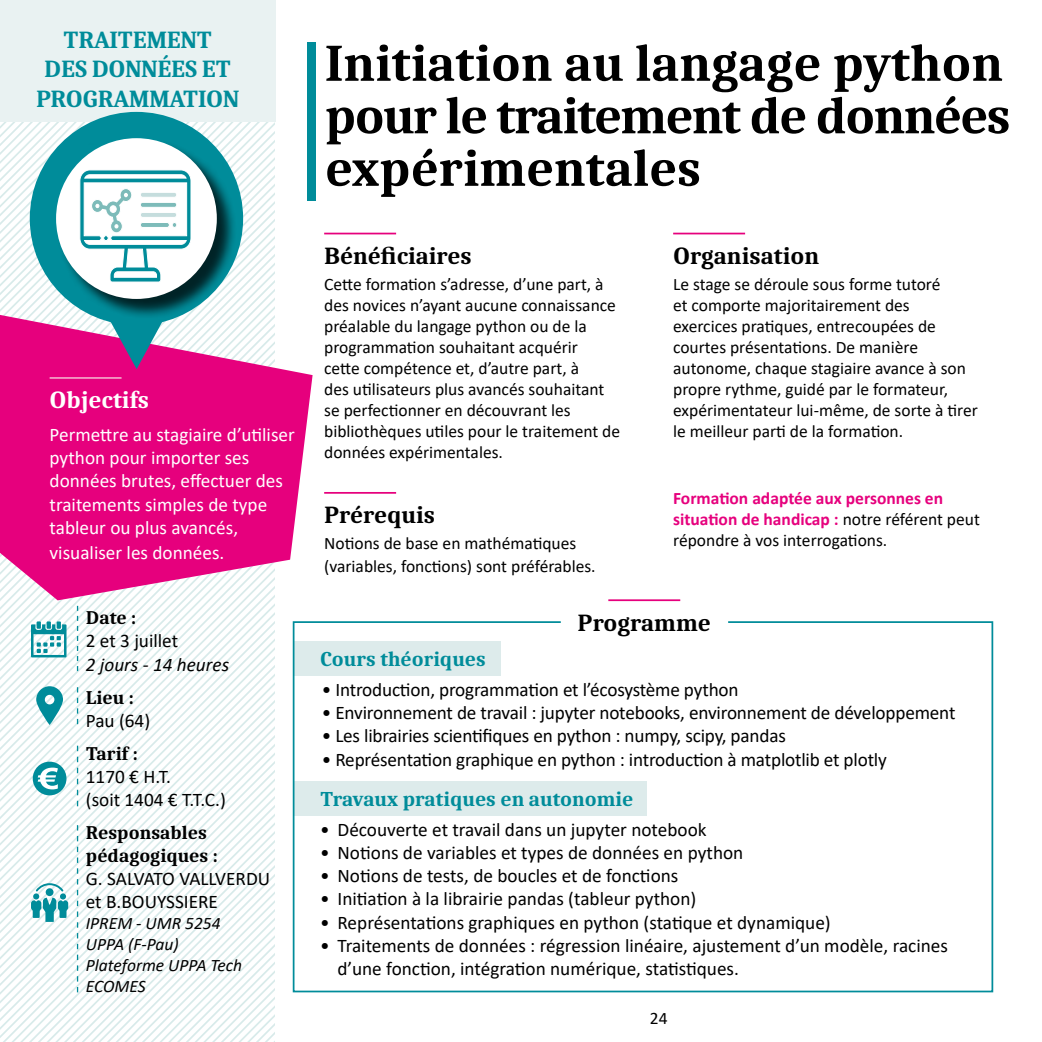
<style>
.page{position:relative;width:1042px;height:1042px;background:#fff}
.page>*{position:absolute;margin:0;border:0;box-sizing:border-box;transform-origin:0 0}
.t1{font:700 52.5px/52.5px "Caladea";color:#000}
.t2{font:700 24.5px "Caladea";color:#000}
.t3{font:700 24.5px/29.4px "Caladea";letter-spacing:-.02em;color:#008c9a;text-align:center}
.t4{font:700 24.5px "Caladea";color:#fff}
.t5{font:700 21px "Caladea";color:#008c9a}
.t6{font:19.25px/23.1px "Calibri";letter-spacing:-.005em;color:#000}
.t7{font:19.25px/23.1px "Calibri";color:#fff}
.t8{font:700 19.25px/23.1px "Caladea";color:#000}
.t9{font:italic 19.25px "Calibri";color:#000}
.t10{font:17.5px/21px "Calibri";color:#000}
.t11{font:700 17.5px/21px "Calibri";color:#e6007d}
.t12{font:italic 17.5px/21px "Calibri";color:#000}
.s1{font-weight:400;color:#000}
</style>
<div class="page">
<svg style="left:235px;top:122px;width:39px;height:190px"></svg>
<svg style="left:0;top:619px;width:15px;height:423px"></svg>
<svg style="left:15px;top:619px;width:17px;height:423px"></svg>
<svg style="left:32px;top:619px;width:18px;height:423px"></svg>
<svg style="left:50px;top:619px;width:17px;height:423px"></svg>
<svg style="left:67px;top:619px;width:18px;height:423px"></svg>
<svg style="left:85px;top:619px;width:17px;height:423px"></svg>
<svg style="left:102px;top:600px;width:172px;height:442px"></svg>
<svg style="left:0;top:122px;width:235px;height:497px"></svg>
<svg style="left:31px;top:621px;width:36px;height:36px"></svg>
<svg style="left:31px;top:883px;width:37px;height:39px"></svg>
<div style="left:33px;top:761px;width:33px;height:34px;background:#008c9a;border-radius:50%"></div>
<svg style="left:38px;top:767px;width:20px;height:22px"></svg>
<svg style="left:36px;top:686px;width:27px;height:39px"></svg>
<svg style="left:77px;top:606px;width:1px;height:65px"></svg>
<svg style="left:77px;top:687px;width:1px;height:37px"></svg>
<svg style="left:77px;top:745px;width:1px;height:61px"></svg>
<svg style="left:77px;top:825px;width:1px;height:167px"></svg>
<svg style="left:0;top:315px;width:313px;height:285px;fill:#e6007d"></svg>
<hr style="left:50px;top:377px;width:72px;height:2px;background:#f39fc5">
<div style="left:0;top:0;width:275px;height:122px;background:#e9f2f2"></div>
<div style="left:30px;top:112px;width:213px;height:213px;background:#008c9a;border-radius:50%"></div>
<div style="left:56px;top:139px;width:182px;height:181px;background:#000;opacity:.75"></div>
<div style="left:56px;top:138px;width:161px;height:161px;background:#fff;border-radius:50%"></div>
<svg style="left:109px;top:318px;width:55px;height:51px"></svg>
<hr style="left:324px;top:233px;width:72px;height:1px;background:#e6007d">
<hr style="left:324px;top:492px;width:72px;height:2px;background:#e6007d">
<hr style="left:673px;top:233px;width:72px;height:1px;background:#e6007d">
<svg style="left:292px;top:621px;width:702px;height:372px"></svg>
<svg style="left:80px;top:170px;width:111px;height:112px"></svg>
<div style="left:140px;top:222px;width:29px;height:5px;background:#7dbbb9;border-radius:2px"></div>
<div style="left:140px;top:222px;width:29px;height:5px;border:1px solid #fff;border-radius:2px"></div>
<hr style="left:608px;top:599px;width:72px;height:2px;background:#e6007d">
<div style="left:307px;top:42px;width:9px;height:159px;background:#008c9a"></div>
<p class="t3" style="left:36px;top:24px;width:205px">TRAITEMENT<br>DES DONNÉES ET<br>PROGRAMMATION</p>
<p class="t4" style="left:50px;top:385px;width:101px">Objectifs</p>
<p class="t7" style="left:50px;top:423px;width:247px">Permettre au stagiaire d’utiliser python pour importer ses données brutes, effectuer des traitements simples de type tableur ou plus avancés,</p>
<p class="t7" style="left:50px;top:540px;width:176px">visualiser les données.</p>
<p class="t8" style="left:86px;top:606px;width:52px">Date :</p>
<p class="t6" style="left:86px;top:629px;width:94px">2 et 3 juillet</p>
<p class="t9" style="left:86px;top:651px;width:145px">2 jours - 14 heures</p>
<p class="t8" style="left:86px;top:685px;width:49px">Lieu :</p>
<p class="t6" style="left:86px;top:708px;width:66px">Pau (64)</p>
<p class="t8" style="left:86px;top:741px;width:53px">Tarif :</p>
<p class="t6" style="left:86px;top:764px;width:142px">1170 € H.T.<br>(soit 1404 € T.T.C.)</p>
<p class="t8" style="left:86px;top:820px;width:134px">Responsables pédagogiques :</p>
<p class="t6" style="left:86px;top:866px;width:186px">G. SALVATO VALLVERDU et B.BOUYSSIERE</p>
<p class="t12" style="left:86px;top:912px;width:158px">IPREM - UMR 5254<br>UPPA (F-Pau)<br>Plateforme UPPA Tech<br>ECOMES</p>
<h1 class="t1" style="left:325px;top:35px;width:687px">Initiation au langage python pour le traitement de données expérimentales</h1>
<p class="t2" style="left:324px;top:241px;width:149px">Bénéficiaires</p>
<p class="t10" style="left:324px;top:273px;width:297px">Cette formation s’adresse, d’une part, à des novices n’ayant aucune connaissance préalable du langage python ou de la programmation souhaitant acquérir<br>cette compétence et, d’autre part, à<br>des utilisateurs plus avancés souhaitant se perfectionner en découvrant les bibliothèques utiles pour le traitement de données expérimentales.</p>
<p class="t2" style="left:324px;top:500px;width:112px">Prérequis</p>
<p class="t10" style="left:324px;top:531px;width:273px;line-height:23.1px">Notions de base en mathématiques (variables, fonctions) sont préférables.</p>
<p class="t2" style="left:673px;top:241px;width:148px">Organisation</p>
<p class="t10" style="left:673px;top:273px;width:306px">Le stage se déroule sous forme tutoré<br>et comporte majoritairement des exercices pratiques, entrecoupées de courtes présentations. De manière autonome, chaque stagiaire avance à son propre rythme, guidé par le formateur, expérimentateur lui-même, de sorte à tirer le meilleur parti de la formation.</p>
<p class="t11" style="left:673px;top:487px;width:308px">Formation adaptée aux personnes en situation de handicap : <span class="s1">notre référent peut répondre à vos interrogations.</span></p>
<p class="t2" style="left:578px;top:607px;width:135px">Programme</p>
<p class="t5" style="left:320px;top:646px;width:167px">Cours théoriques</p>
<p class="t6" style="left:322px;top:678px;width:418px">• Introduction, programmation et l’écosystème python</p>
<p class="t6" style="left:322px;top:701px;width:635px">• Environnement de travail : jupyter notebooks, environnement de développement</p>
<p class="t6" style="left:322px;top:724px;width:466px">• Les librairies scientifiques en python : numpy, scipy, pandas</p>
<p class="t6" style="left:322px;top:747px;width:567px">• Représentation graphique en python : introduction à matplotlib et plotly</p>
<p class="t5" style="left:320px;top:786px;width:315px">Travaux pratiques en autonomie</p>
<p class="t6" style="left:320px;top:818px;width:388px">• Découverte et travail dans un jupyter notebook</p>
<p class="t6" style="left:320px;top:841px;width:425px">• Notions de variables et types de données en python</p>
<p class="t6" style="left:320px;top:864px;width:360px">• Notions de tests, de boucles et de fonctions</p>
<p class="t6" style="left:320px;top:887px;width:378px">• Initiation à la librairie pandas (tableur python)</p>
<p class="t6" style="left:320px;top:910px;width:512px">• Représentations graphiques en python (statique et dynamique)</p>
<p class="t6" style="left:337px;top:933px;width:612px;text-indent:-17px">• Traitements de données : régression linéaire, ajustement d’un modèle, racines d’une fonction, intégration numérique, statistiques.</p>
<p class="t10" style="left:650px;top:1007px;width:19px">24</p>
</div>
